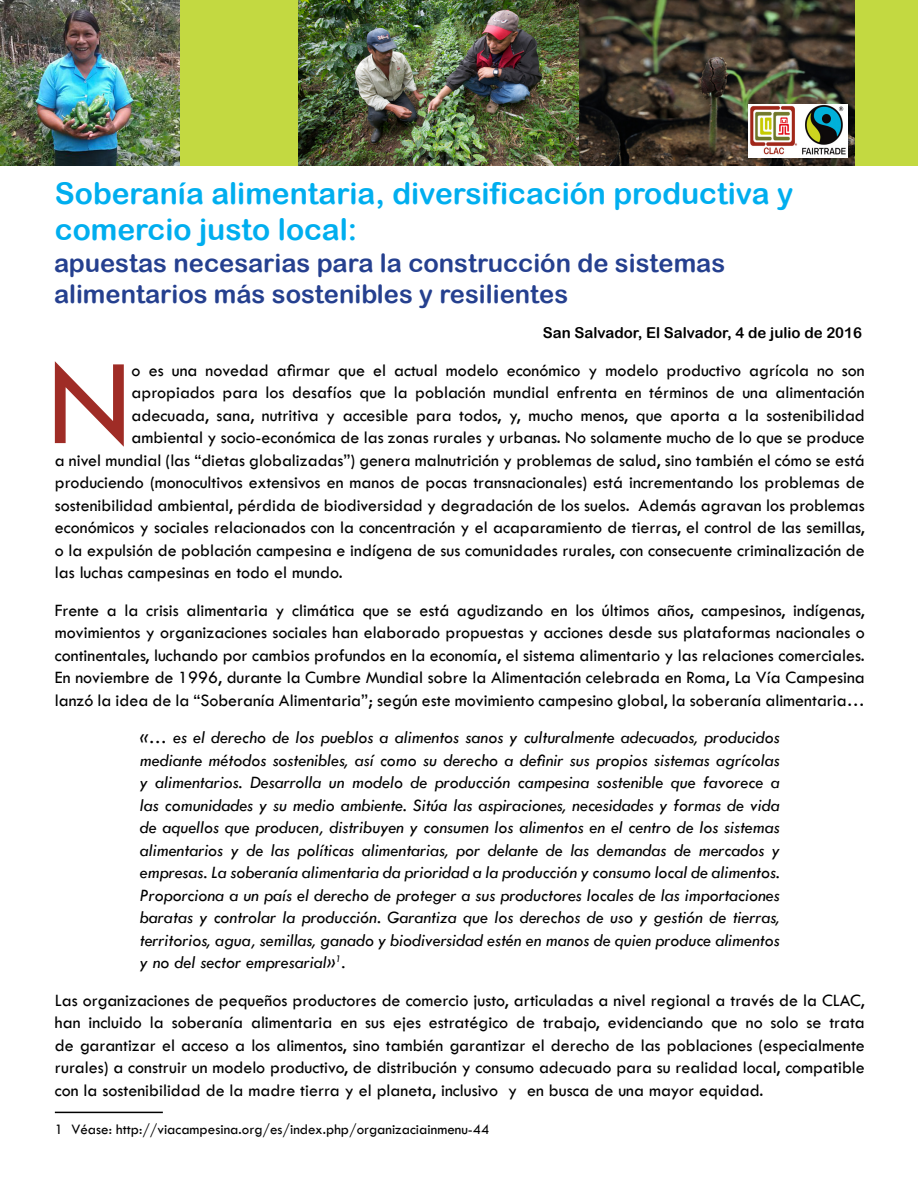
<style>
.page{position:relative;width:918px;height:1188px;background:#fff}
.page>*{position:absolute;margin:0;border:0;box-sizing:border-box;transform-origin:0 0}
.t1{font:126.45px "Tw Cen";color:#9f2c26}
.t2{font:30px/36px "Arial Rounded MT Bold";color:#00aeef}
.t3{font:25.5px/31.5px "Arial Rounded MT Bold";color:#25408f}
.t4{font:18px/22.5px "Tw Cen";color:#000;text-align:justify}
.t5{font:italic 18px/22.5px "Tw Cen";color:#000;text-align:justify}
.t6{font:15px "Tw Cen";color:#000}
.t7{font:15px "Arial Rounded MT Bold";color:#000}
</style>
<div class="page">
<hr style="left:55px;top:1112px;width:108px;height:1px;background:#000">
<img style="left:579px;top:0;width:276px;height:166px">
<img style="left:0;top:0;width:180px;height:166px">
<img style="left:298px;top:0;width:281px;height:166px">
<div style="left:180px;top:0;width:118px;height:166px;background:#c3d941"></div>
<div style="left:855px;top:0;width:63px;height:166px;background:#c3d941"></div>
<img style="left:748px;top:105px;width:100px;height:52px">
<h2 class="t2" style="left:55px;top:175px;width:740px">Soberanía alimentaria, diversificación productiva y comercio justo local:</h2>
<h3 class="t3" style="left:54px;top:247px;width:673px">apuestas necesarias para la construcción de sistemas alimentarios más sostenibles y resilientes</h3>
<p class="t7" style="left:543px;top:323px;width:321px">San Salvador, El Salvador, 4 de julio de 2016</p>
<h1 class="t1" style="left:47px;top:327px;width:86px">N</h1>
<p class="t4" style="left:132px;top:359px;width:735px">o es una novedad afirmar que el actual modelo económico y modelo productivo agrícola no son</p>
<p class="t4" style="left:132px;top:381px;width:735px">apropiados para los desafíos que la población mundial enfrenta en términos de una alimentación</p>
<p class="t4" style="left:132px;top:404px;width:735px">adecuada, sana, nutritiva y accesible para todos, y, mucho menos, que aporta a la sostenibilidad</p>
<p class="t4" style="left:132px;top:426px;width:735px">ambiental y socio-económica de las zonas rurales y urbanas. No solamente mucho de lo que se produce</p>
<p class="t4" style="left:55px;top:449px;width:812px">a nivel mundial (las “dietas globalizadas”) genera malnutrición y problemas de salud, sino también el cómo se está</p>
<p class="t4" style="left:55px;top:471px;width:812px">produciendo (monocultivos extensivos en manos de pocas transnacionales) está incrementando los problemas de</p>
<p class="t4" style="left:55px;top:494px;width:812px">sostenibilidad ambiental, pérdida de biodiversidad y degradación de los suelos. Además agravan los problemas</p>
<p class="t4" style="left:55px;top:516px;width:811px">económicos y sociales relacionados con la concentración y el acaparamiento de tierras, el control de las semillas,</p>
<p class="t4" style="left:55px;top:539px;width:812px">o la expulsión de población campesina e indígena de sus comunidades rurales, con consecuente criminalización de</p>
<p class="t4" style="left:55px;top:561px;width:289px">las luchas campesinas en todo el mundo.</p>
<p class="t4" style="left:55px;top:599px;width:812px">Frente a la crisis alimentaria y climática que se está agudizando en los últimos años, campesinos, indígenas, movimientos y organizaciones sociales han elaborado propuestas y acciones desde sus plataformas nacionales o continentales, luchando por cambios profundos en la economía, el sistema alimentario y las relaciones comerciales.<br>En noviembre de 1996, durante la Cumbre Mundial sobre la Alimentación celebrada en Roma, La Vía Campesina lanzó la idea de la “Soberanía Alimentaria”; según este movimiento campesino global, la soberanía alimentaria…</p>
<p class="t5" style="left:140px;top:726px;width:641px">«… es el derecho de los pueblos a alimentos sanos y culturalmente adecuados, producidos mediante métodos sostenibles, así como su derecho a definir sus propios sistemas agrícolas y alimentarios. Desarrolla un modelo de producción campesina sostenible que favorece a las comunidades y su medio ambiente. Sitúa las aspiraciones, necesidades y formas de vida de aquellos que producen, distribuyen y consumen los alimentos en el centro de los sistemas alimentarios y de las políticas alimentarias, por delante de las demandas de mercados y empresas. La soberanía alimentaria da prioridad a la producción y consumo local de alimentos.<br>Proporciona a un país el derecho de proteger a sus productores locales de las importaciones baratas y controlar la producción. Garantiza que los derechos de uso y gestión de tierras, territorios, agua, semillas, ganado y biodiversidad estén en manos de quien produce alimentos y no del sector empresarial»<sup>1</sup>.</p>
<p class="t4" style="left:55px;top:989px;width:812px">Las organizaciones de pequeños productores de comercio justo, articuladas a nivel regional a través de la CLAC, han incluido la soberanía alimentaria en sus ejes estratégico de trabajo, evidenciando que no solo se trata de garantizar el acceso a los alimentos, sino también garantizar el derecho de las poblaciones (especialmente rurales) a construir un modelo productivo, de distribución y consumo adecuado para su realidad local, compatible con la sostenibilidad de la madre tierra y el planeta, inclusivo y en busca de una mayor equidad.</p>
<p class="t6" style="left:55px;top:1120px;width:436px">1 Véase: http://viacampesina.org/es/index.php/organizaciainmenu-44</p>
</div>
